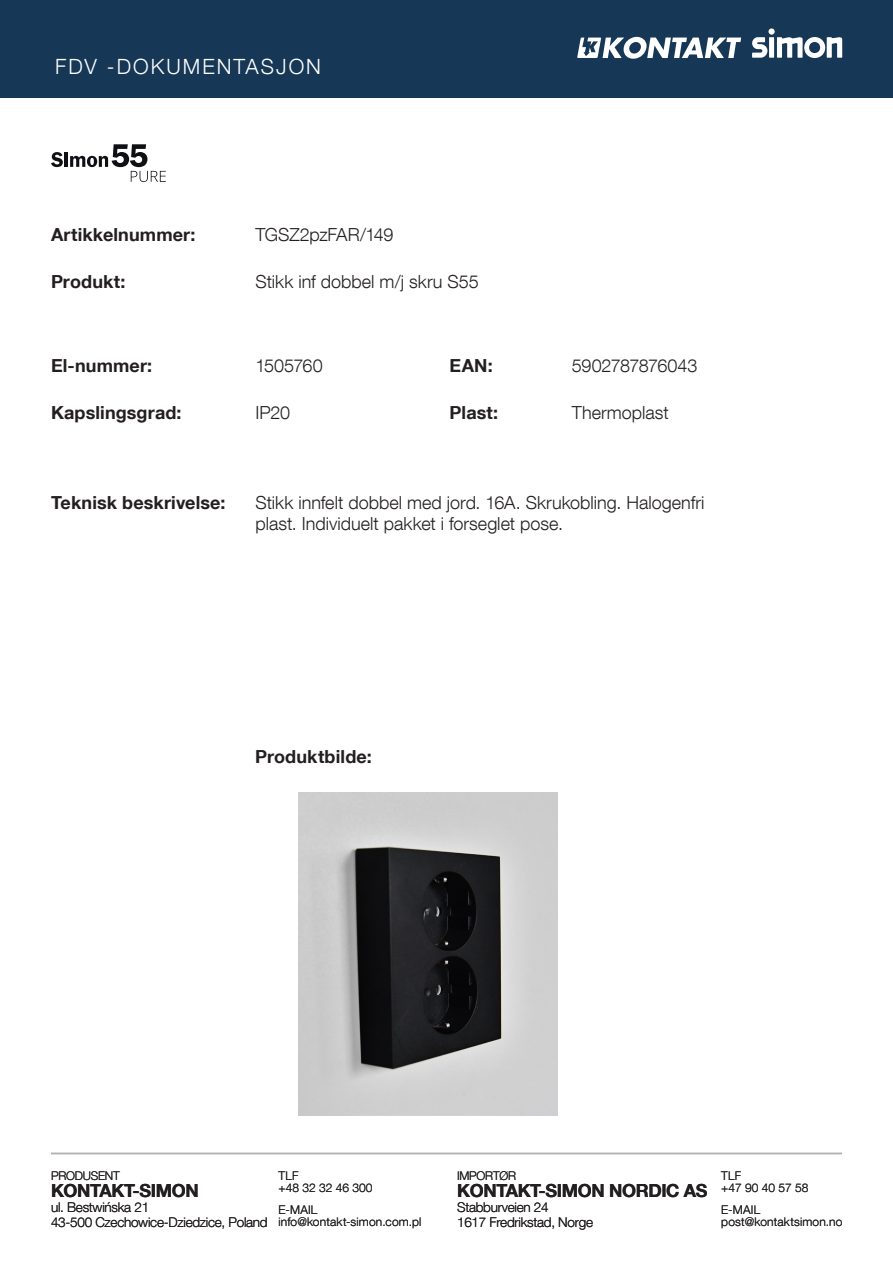
<style>
.page{position:relative;width:893px;height:1263px;background:#fff}
.page>*{position:absolute;margin:0;border:0;box-sizing:border-box;transform-origin:0 0}
.t1{font:300 21px "Helvetica Neue LT Com";letter-spacing:.095em;color:#fff}
.t2{font:300 18px/21.6px "Helvetica Neue LT Com";color:#231f20}
.t3{font:700 18px "Helvetica Neue LT Com";letter-spacing:.005em;color:#231f20}
.t4{font:700 18px "Helvetica Neue LT Com";letter-spacing:-.02em;color:#231f20}
.t5{font:300 18px "Helvetica Neue LT Com";letter-spacing:-.025em;color:#231f20}
.t6{font:300 18px "Helvetica Neue LT Com";letter-spacing:-.02em;color:#231f20}
.t7{font:300 13.5px "Helvetica Neue LT Com";letter-spacing:-.02em;color:#231f20}
.t8{font:300 12px "Helvetica Neue LT Com";letter-spacing:.01em;color:#231f20}
.t9{font:300 12px "Helvetica Neue LT Com";letter-spacing:-.02em;color:#231f20}
</style>
<div class="page">
<svg style="left:51px;top:144px;width:115px;height:38px"></svg>
<img style="left:298px;top:792px;width:260px;height:323px">
<div style="left:0;top:0;width:893px;height:98px;background:#163756"></div>
<div style="left:769px;top:37px;width:5px;height:21px;background:#fff"></div>
<svg style="left:752px;top:37px;width:16px;height:21px"></svg>
<svg style="left:777px;top:37px;width:65px;height:21px"></svg>
<svg style="left:768px;top:28px;width:7px;height:7px"></svg>
<svg style="left:577px;top:37px;width:164px;height:22px"></svg>
<hr style="left:51px;top:1153px;width:791px;height:1px;background:#b3b3b3">
<p class="t1" style="left:55px;top:53px;width:267px">FDV -DOKUMENTASJON</p>
<p class="t3" style="left:51px;top:224px;width:146px">Artikkelnummer:</p>
<p class="t2" style="left:255px;top:224px;width:140px">TGSZ2pzFAR/149</p>
<p class="t2" style="left:255px;top:270px;width:225px">Stikk inf dobbel m/j skru S55</p>
<p class="t3" style="left:51px;top:270px;width:76px">Produkt:</p>
<p class="t6" style="left:255px;top:355px;width:69px">1505760</p>
<p class="t2" style="left:255px;top:401px;width:36px">IP20</p>
<p class="t2" style="left:572px;top:401px;width:98px">Thermoplast</p>
<p class="t5" style="left:572px;top:355px;width:127px">5902787876043</p>
<p class="t3" style="left:51px;top:354px;width:103px">El-nummer:</p>
<p class="t3" style="left:51px;top:401px;width:132px">Kapslingsgrad:</p>
<p class="t3" style="left:450px;top:401px;width:50px">Plast:</p>
<p class="t3" style="left:450px;top:354px;width:45px">EAN:</p>
<p class="t3" style="left:51px;top:491px;width:176px">Teknisk beskrivelse:</p>
<p class="t2" style="left:255px;top:491px;width:450px">Stikk innfelt dobbel med jord. 16A. Skrukobling. Halogenfri plast. Individuelt pakket i forseglet pose.</p>
<p class="t3" style="left:255px;top:745px;width:118px">Produktbilde:</p>
<p class="t9" style="left:51px;top:1168px;width:70px">PRODUSENT</p>
<p class="t4" style="left:51px;top:1179px;width:149px">KONTAKT-SIMON</p>
<p class="t7" style="left:51px;top:1198px;width:100px">ul. Bestwińska 21</p>
<p class="t7" style="left:51px;top:1213px;width:218px">43-500 Czechowice-Dziedzice, Poland</p>
<p class="t8" style="left:279px;top:1168px;width:21px">TLF</p>
<p class="t8" style="left:279px;top:1180px;width:95px">+48 32 32 46 300</p>
<p class="t8" style="left:279px;top:1202px;width:40px">E-MAIL</p>
<p class="t8" style="left:279px;top:1214px;width:144px">info@kontakt-simon.com.pl</p>
<p class="t9" style="left:457px;top:1168px;width:61px">IMPORTØR</p>
<p class="t4" style="left:457px;top:1179px;width:252px">KONTAKT-SIMON NORDIC AS</p>
<p class="t7" style="left:457px;top:1198px;width:93px">Stabburveien 24</p>
<p class="t7" style="left:457px;top:1213px;width:137px">1617 Fredrikstad, Norge</p>
<p class="t8" style="left:721px;top:1168px;width:21px">TLF</p>
<p class="t8" style="left:721px;top:1180px;width:89px">+47 90 40 57 58</p>
<p class="t8" style="left:721px;top:1202px;width:40px">E-MAIL</p>
<p class="t8" style="left:721px;top:1214px;width:123px">post@kontaktsimon.no</p>
</div>
